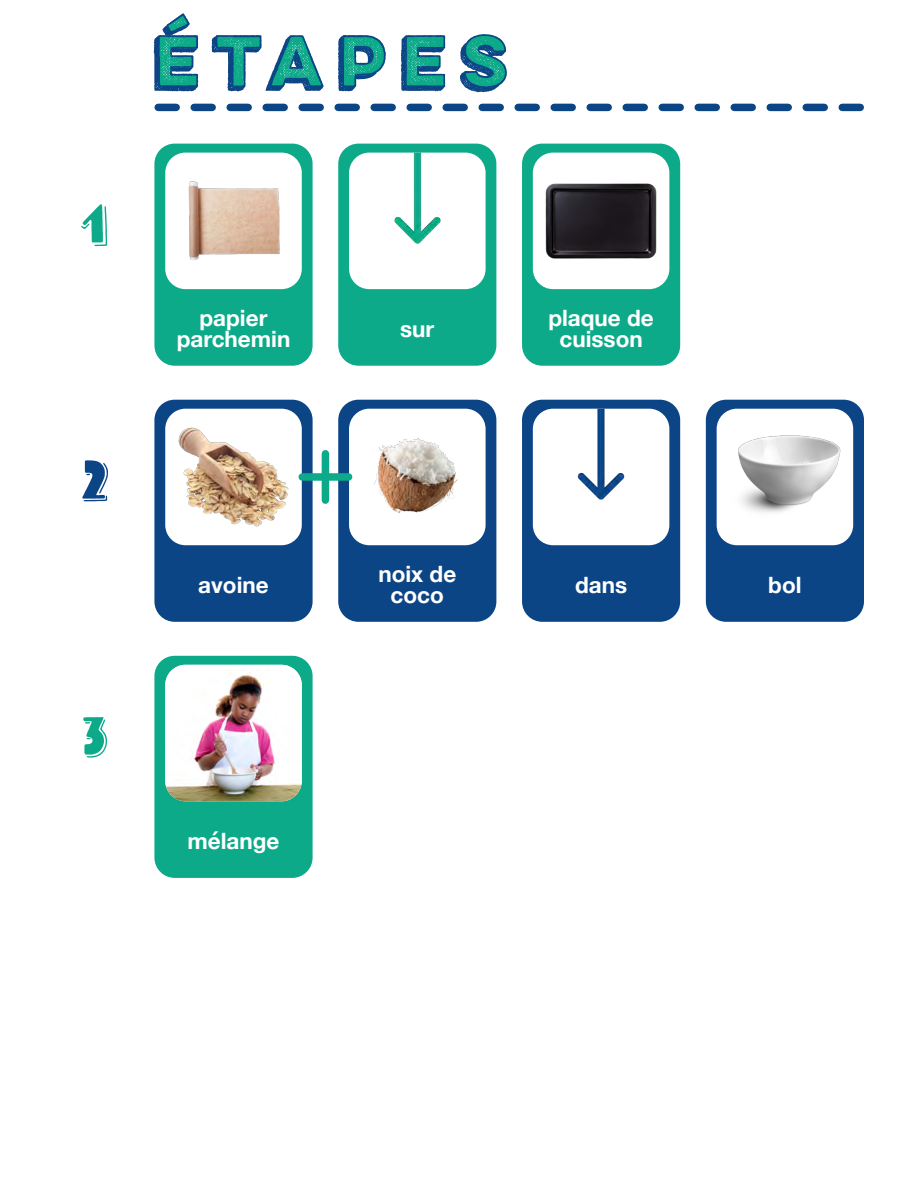
<style>
.page{position:relative;width:918px;height:1188px;background:#fff}
.page>*{position:absolute;margin:0;border:0;box-sizing:border-box;transform-origin:0 0}
.t1{font:700 65.7px "Lulo Two";color:#0c4586}
.t2{font:54px "Tomarik Display Shadow";color:#0daa8a}
.t3{font:54px "Tomarik Display Shadow";color:#0c4586}
.t4{font:700 22.5px/21px "Helvetica Neue";color:#fff;text-align:center}
</style>
<div class="page">
<svg style="left:158px;top:104px;width:702px;height:7px"></svg>
<div style="left:154px;top:144px;width:159px;height:222px;background:#0daa8a;border-radius:20px"></div>
<img style="left:165px;top:153px;width:137px;height:136px">
<div style="left:154px;top:400px;width:159px;height:222px;background:#0c4586;border-radius:20px"></div>
<img style="left:165px;top:409px;width:137px;height:136px">
<div style="left:154px;top:656px;width:159px;height:222px;background:#0daa8a;border-radius:20px"></div>
<img style="left:165px;top:665px;width:137px;height:136px">
<div style="left:338px;top:144px;width:158px;height:222px;background:#0daa8a;border-radius:20px"></div>
<img style="left:349px;top:153px;width:137px;height:136px">
<div style="left:338px;top:400px;width:158px;height:222px;background:#0c4586;border-radius:20px"></div>
<img style="left:349px;top:409px;width:137px;height:136px">
<div style="left:706px;top:400px;width:158px;height:222px;background:#0c4586;border-radius:20px"></div>
<img style="left:717px;top:409px;width:136px;height:136px">
<div style="left:522px;top:144px;width:158px;height:222px;background:#0daa8a;border-radius:20px"></div>
<img style="left:533px;top:153px;width:136px;height:136px">
<div style="left:522px;top:400px;width:158px;height:222px;background:#0c4586;border-radius:20px"></div>
<img style="left:533px;top:409px;width:136px;height:136px">
<div style="left:302px;top:473px;width:47px;height:8px;background:#0daa8a"></div>
<div style="left:322px;top:454px;width:7px;height:46px;background:#0daa8a"></div>
<h2 class="t2" style="left:79px;top:177px;width:32px">1</h2>
<h2 class="t3" style="left:79px;top:433px;width:33px">2</h2>
<h2 class="t2" style="left:80px;top:689px;width:31px">3</h2>
<h1 class="t1" style="left:154px;top:13px;width:370px">ÉTAPES</h1>
<p class="t4" style="left:177px;top:308px;width:115px">papier parchemin</p>
<p class="t4" style="left:400px;top:319px;width:36px">sur</p>
<p class="t4" style="left:548px;top:308px;width:107px">plaque de cuisson</p>
<p class="t4" style="left:198px;top:575px;width:72px">avoine</p>
<p class="t4" style="left:188px;top:831px;width:94px">mélange</p>
<p class="t4" style="left:378px;top:564px;width:79px">noix de coco</p>
<p class="t4" style="left:768px;top:575px;width:35px">bol</p>
<p class="t4" style="left:575px;top:575px;width:54px">dans</p>
</div>
